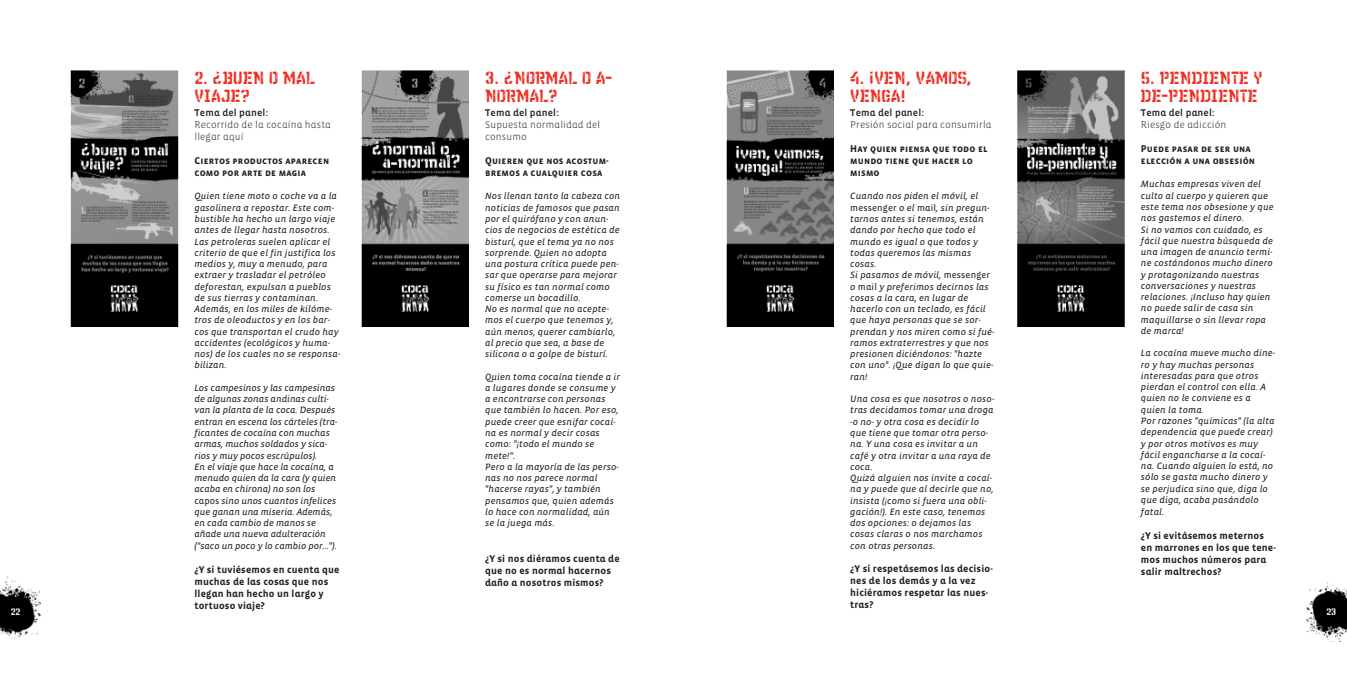
<style>
.page{position:relative;width:1347px;height:674px;background:#fff}
.page>*{position:absolute;margin:0;border:0;box-sizing:border-box;transform-origin:0 0}
.t1{font:15px/18px "WC Wunderbach Paint Bta";letter-spacing:.02em;color:#ee2e22}
.t2{font:700 10px/12px "Vista Sans Alt";letter-spacing:.015em;color:#231f20}
.t3{font:10px/12px "Vista Sans SC Bold";letter-spacing:.015em;color:#231f20}
.t4{font:300 10px/12px "Vista Sans Alt";letter-spacing:.015em;color:#231f20}
.t5{font:10px "Vista Sans Alt Med";letter-spacing:.015em;color:#231f20}
.t6{font:9.38px/11.2px "Vista Sans Alt Reg Ita";letter-spacing:.015em;color:#231f20}
.t7{font:8.12px "WC Wunderbach Paint Bta";color:#fff}
.s1{font-family:"Vista Sans Alt Reg"}
</style>
<div class="page">
<img style="left:0;top:576px;width:40px;height:62px">
<img style="left:1306px;top:582px;width:40px;height:59px">
<img style="left:71px;top:71px;width:108px;height:255px">
<img style="left:361px;top:71px;width:108px;height:255px">
<img style="left:726px;top:71px;width:108px;height:255px">
<div style="left:1017px;top:71px;width:112px;height:263px;background:linear-gradient(to right,#fff,#fff)"></div>
<img style="left:1017px;top:71px;width:107px;height:255px">
<h1 class="t1" style="left:194px;top:70px;width:122px">2. ¿BUEN O MAL<br>VIAJE?</h1>
<p class="t5" style="left:194px;top:106px;width:75px">Tema del panel:</p>
<p class="t4" style="left:194px;top:118px;width:138px">Recorrido de la cocaína hasta llegar aquí</p>
<p class="t3" style="left:194px;top:155px;width:136px">Ciertos productos aparecen como por arte de magia</p>
<p class="t6" style="left:194px;top:190px;width:147px">Quien tiene moto o coche va a la gasolinera a repostar. Este com&shy;bustible ha hecho un largo viaje antes de llegar hasta nosotros.<br>Las petroleras suelen aplicar el criterio de que el fin justifica los medios y, muy a menudo, para extraer y trasladar el petróleo deforestan, expulsan a pueblos de sus tierras y contaminan.<br>Además, en los miles de kilóme&shy;tros de oleoductos y en los bar&shy;cos que transportan el crudo hay accidentes (ecológicos y huma&shy;nos) de los cuales no se responsa&shy;bilizan.</p>
<p class="t6" style="left:194px;top:382px;width:144px">Los campesinos y las campesinas de algunas zonas andinas culti&shy;van la planta de la coca. Después entran en escena los cárteles (tra&shy;ficantes de cocaína con muchas armas, muchos soldados y sica&shy;rios y muy pocos escrúpulos).<br>En el viaje que hace la cocaína, a menudo quien da la cara (y quien acaba en chirona) no son los <span class="s1">capos</span> sino unos cuantos infelices que ganan una miseria. Además, en cada cambio de manos se añade una nueva adulteración ("saco un poco y lo cambio por...").</p>
<p class="t2" style="left:194px;top:563px;width:146px">¿Y si tuviésemos en cuenta que muchas de las cosas que nos llegan han hecho un largo y tortuoso viaje?</p>
<h1 class="t1" style="left:485px;top:70px;width:128px">3. ¿NORMAL O A-<br>NORMAL?</h1>
<p class="t5" style="left:485px;top:106px;width:75px">Tema del panel:</p>
<p class="t4" style="left:485px;top:118px;width:117px">Supuesta normalidad del consumo</p>
<p class="t3" style="left:485px;top:155px;width:125px">Quieren que nos acostum&shy;bremos a cualquier cosa</p>
<p class="t6" style="left:485px;top:190px;width:137px">Nos llenan tanto la cabeza con noticias de famosos que pasan por el quirófano y con anun&shy;cios de negocios de estética de bisturí, que el tema ya no nos sorprende. Quien no adopta una postura crítica puede pen&shy;sar que operarse para mejorar su físico es tan normal como comerse un bocadillo.<br>No es normal que no acepte&shy;mos el cuerpo que tenemos y, aún menos, querer cambiarlo, al precio que sea, a base de silicona o a golpe de bisturí.</p>
<p class="t6" style="left:485px;top:370px;width:136px">Quien toma cocaína tiende a ir a lugares donde se consume y a encontrarse con personas que también lo hacen. Por eso, puede creer que esnifar cocaí&shy;na es normal y decir cosas como: "¡todo el mundo se mete!".<br>Pero a la mayoría de las perso&shy;nas no nos parece normal "hacerse rayas", y también pensamos que, quien además lo hace con normalidad, aún se la juega más.</p>
<p class="t2" style="left:485px;top:552px;width:136px">¿Y si nos diéramos cuenta de que no es normal hacernos daño a nosotros mismos?</p>
<h1 class="t1" style="left:850px;top:70px;width:123px">4. ¡VEN, VAMOS,<br>VENGA!</h1>
<p class="t5" style="left:850px;top:106px;width:75px">Tema del panel:</p>
<p class="t4" style="left:850px;top:118px;width:143px">Presión social para consumirla</p>
<p class="t3" style="left:850px;top:143px;width:139px">Hay quien piensa que todo el mundo tiene que hacer lo mismo</p>
<p class="t6" style="left:850px;top:190px;width:146px">Cuando nos piden el móvil, el <span class="s1">messenger</span> o el <span class="s1">mail</span>, sin pregun&shy;tarnos antes si tenemos, están dando por hecho que todo el mundo es igual o que todos y todas queremos las mismas cosas.<br>Si pasamos de móvil, <span class="s1">messenger </span>o <span class="s1">mail</span> y preferimos decirnos las cosas a la cara, en lugar de hacerlo con un teclado, es fácil que haya personas que se sor&shy;prendan y nos miren como si fué&shy;ramos extraterrestres y que nos presionen diciéndonos: "hazte con uno". ¡Que digan lo que quie&shy;ran!</p>
<p class="t6" style="left:850px;top:393px;width:146px">Una cosa es que nosotros o noso&shy;tras decidamos tomar una droga -o no- y otra cosa es decidir lo que tiene que tomar otra perso&shy;na. Y una cosa es invitar a un café y otra invitar a una raya de coca.<br>Quizá alguien nos invite a cocaí&shy;na y puede que al decirle que no, insista (¡como si fuera una obli&shy;gación!). En este caso, tenemos dos opciones: o dejamos las cosas claras o nos marchamos con otras personas.</p>
<p class="t2" style="left:850px;top:562px;width:144px">¿Y si respetásemos las decisio&shy;nes de los demás y a la vez hiciéramos respetar las nues&shy;tras?</p>
<h1 class="t1" style="left:1140px;top:70px;width:123px">5. PENDIENTE Y<br>DE-PENDIENTE</h1>
<p class="t5" style="left:1140px;top:106px;width:75px">Tema del panel:</p>
<p class="t4" style="left:1140px;top:118px;width:87px">Riesgo de adicción</p>
<p class="t3" style="left:1140px;top:143px;width:116px">Puede pasar de ser una elección a una obsesión</p>
<p class="t6" style="left:1140px;top:178px;width:134px">Muchas empresas viven del culto al cuerpo y quieren que este tema nos obsesione y que nos gastemos el dinero.<br>Si no vamos con cuidado, es fácil que nuestra búsqueda de una imagen de anuncio termi&shy;ne costándonos mucho dinero y protagonizando nuestras conversaciones y nuestras relaciones. ¡Incluso hay quien no puede salir de casa sin maquillarse o sin llevar ropa de marca!</p>
<p class="t6" style="left:1140px;top:347px;width:136px">La cocaína mueve mucho dine&shy;ro y hay muchas personas interesadas para que otros pierdan el control con ella. A quien no le conviene es a quien la toma.<br>Por razones "químicas" (la alta dependencia que puede crear) y por otros motivos es muy fácil engancharse a la cocaí&shy;na. Cuando alguien lo está, no sólo se gasta mucho dinero y se perjudica sino que, diga lo que diga, acaba pasándolo fatal.</p>
<p class="t2" style="left:1140px;top:529px;width:136px">¿Y si evitásemos meternos en marrones en los que tene&shy;mos muchos números para salir maltrechos?</p>
<p class="t7" style="left:11px;top:607px;width:11px">22</p>
<p class="t7" style="left:1326px;top:607px;width:11px">23</p>
</div>
